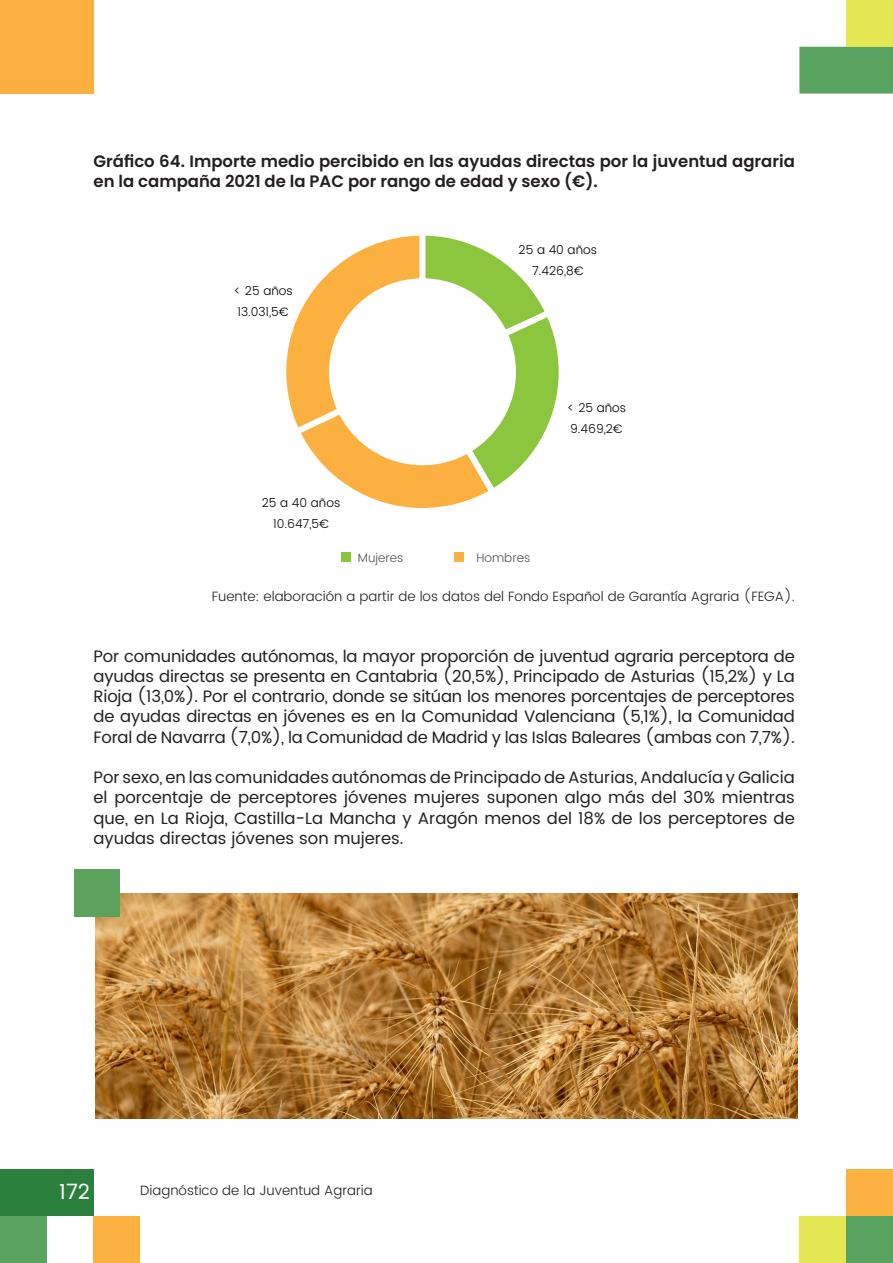
<style>
.page{position:relative;width:893px;height:1263px;background:#fff}
.page>*{position:absolute;margin:0;border:0;box-sizing:border-box;transform-origin:0 0}
.t1{font:21px "Poppins";color:#fff}
.TEXTO_GENERAL{font:16.5px/20.2px "Poppins";letter-spacing:-.005em;color:#231f20;text-align:justify}
.GRÁFICO{font:600 16.5px/20.2px "Poppins";color:#231f20}
.FUENTE{font:300 13.5px "Poppins";color:#231f20}
.t2{font:300 12.15px/20.7px "Poppins";color:#000001;text-align:center}
.t3{font:300 12.15px "Poppins";color:#515455}
</style>
<div class="page">
<div style="left:799px;top:1216px;width:47px;height:47px;background:#e5e653"></div>
<div style="left:846px;top:1169px;width:47px;height:47px;background:#fbb03f"></div>
<div style="left:799px;top:47px;width:94px;height:47px;background:#5aa25f"></div>
<div style="left:0;top:1169px;width:94px;height:47px;background:#2c803d"></div>
<div style="left:0;top:0;width:94px;height:94px;background:#fbb03f"></div>
<div style="left:846px;top:0;width:47px;height:47px;background:#e5e653"></div>
<div style="left:846px;top:1216px;width:47px;height:47px;background:#5aa25f"></div>
<div style="left:94px;top:1216px;width:46px;height:47px;background:#fbb03f"></div>
<div style="left:0;top:1216px;width:47px;height:47px;background:#5aa25f"></div>
<svg style="left:289px;top:235px;width:270px;height:273px"></svg>
<div style="left:341px;top:552px;width:9px;height:9px;background:#8bc63e"></div>
<div style="left:454px;top:552px;width:9px;height:9px;background:#fbb03f"></div>
<img style="left:95px;top:893px;width:702px;height:225px">
<div style="left:75px;top:869px;width:45px;height:48px;background:#5ba25d"></div>
<p class="GRÁFICO" style="left:94px;top:151px;width:703px">Gráfico 64. Importe medio percibido en las ayudas directas por la juventud agraria en la campaña 2021 de la PAC por rango de edad y sexo (€).</p>
<p class="t2" style="left:233px;top:281px;width:61px">&lt; 25 años<br>13.031,5€</p>
<p class="t2" style="left:519px;top:240px;width:80px">25 a 40 años<br>7.426,8€</p>
<p class="t2" style="left:262px;top:493px;width:80px">25 a 40 años<br>10.647,5€</p>
<p class="t3" style="left:358px;top:549px;width:47px">Mujeres</p>
<p class="t3" style="left:476px;top:549px;width:55px">Hombres</p>
<p class="t2" style="left:567px;top:398px;width:61px;text-align:left">&lt; 25 años<br>9.469,2€</p>
<p class="FUENTE" style="left:212px;top:587px;width:584px">Fuente: elaboración a partir de los datos del Fondo Español de Garantía Agraria (FEGA).</p>
<p class="TEXTO_GENERAL" style="left:94px;top:646px;width:703px">Por comunidades autónomas, la mayor proporción de juventud agraria perceptora de ayudas directas se presenta en Cantabria (20,5%), Principado de Asturias (15,2%) y La Rioja (13,0%). Por el contrario, donde se sitúan los menores porcentajes de perceptores de ayudas directas en jóvenes es en la Comunidad Valenciana (5,1%), la Comunidad Foral de Navarra (7,0%), la Comunidad de Madrid y las Islas Baleares (ambas con 7,7%).</p>
<p class="TEXTO_GENERAL" style="left:94px;top:768px;width:703px">Por sexo, en las comunidades autónomas de Principado de Asturias, Andalucía y Galicia el porcentaje de perceptores jóvenes mujeres suponen algo más del 30% mientras que, en La Rioja, Castilla-La Mancha y Aragón menos del 18% de los perceptores de ayudas directas jóvenes son mujeres.</p>
<p class="t1" style="left:59px;top:1176px;width:32px">172</p>
<p class="FUENTE" style="left:140px;top:1181px;width:234px">Diagnóstico de la Juventud Agraria</p>
</div>
